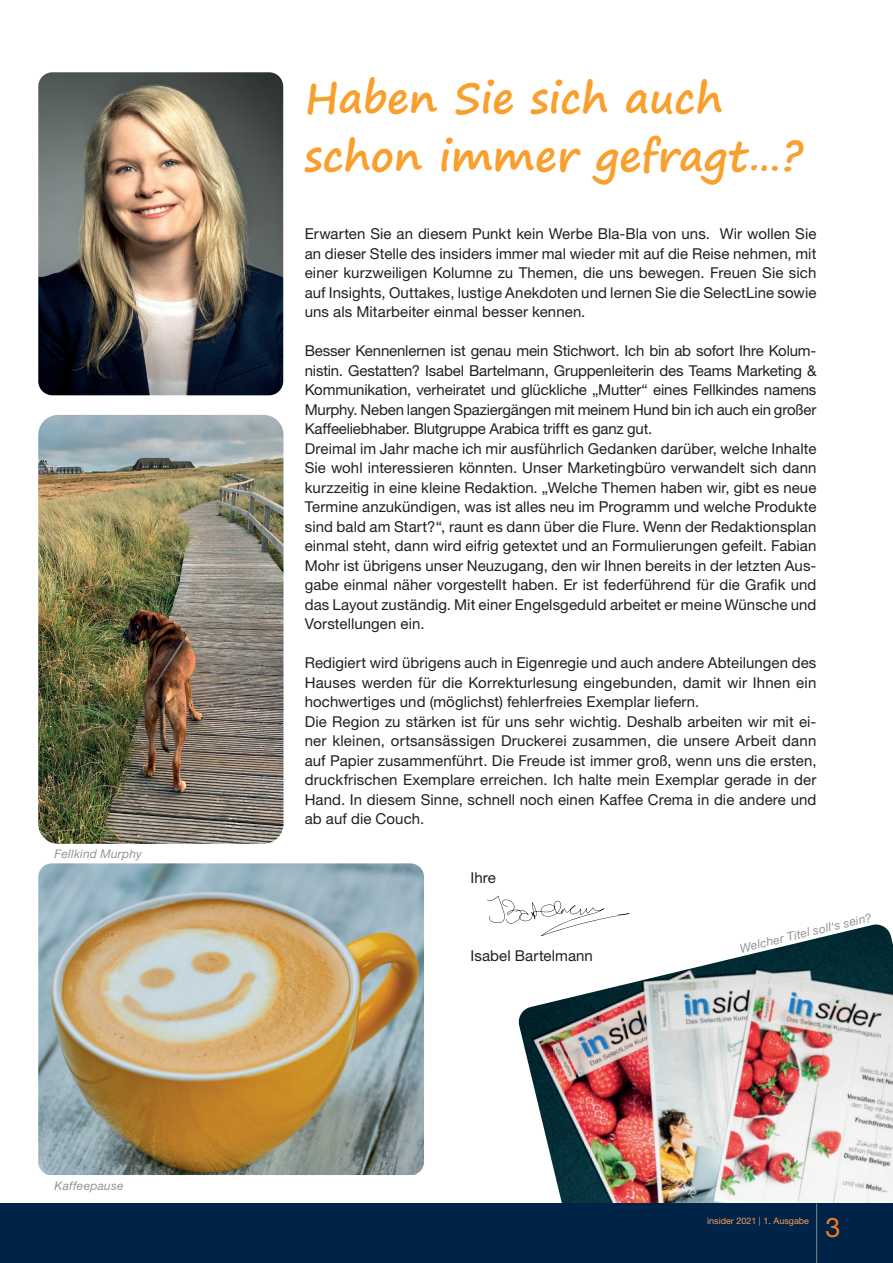
<style>
.page{position:relative;width:893px;height:1263px;background:#fff}
.page>*{position:absolute;margin:0;border:0;box-sizing:border-box;transform-origin:0 0}
.t1{font:700 42px/58.5px "Segoe Print";letter-spacing:.005em;color:#f99f2d}
.t2{font:27px "Helvetica Neue LT Pro";color:#f47921}
.t3{font:15px/19.5px "Helvetica Neue LT Pro";letter-spacing:.005em;color:#231f20}
.t4{font:italic 12px "Helvetica Neue LT Pro";letter-spacing:.02em;color:#939598}
.t5{font:9px "Helvetica Neue LT Pro";color:#f89d5b}
</style>
<div class="page">
<img style="left:518px;top:924px;width:375px;height:279px">
<img style="left:38px;top:72px;width:245px;height:323px">
<img style="left:38px;top:863px;width:386px;height:312px">
<img style="left:38px;top:415px;width:245px;height:429px">
<svg style="left:487px;top:896px;width:142px;height:40px"></svg>
<div style="left:0;top:1203px;width:893px;height:60px;background:#002447"></div>
<hr style="left:816px;top:1203px;width:1px;height:60px;background:#7d878b">
<p class="t4" style="left:55px;top:846px;width:89px">Fellkind Murphy</p>
<p class="t4" style="left:55px;top:1178px;width:71px">Kaffeepause</p>
<h1 class="t1" style="left:305px;top:67px;width:500px">Haben Sie sich auch schon immer gefragt…?</h1>
<p class="t3" style="left:305px;top:224px;width:513px;text-align:justify">Erwarten Sie an diesem Punkt kein Werbe Bla-Bla von uns. Wir wollen Sie an dieser Stelle des insiders immer mal wieder mit auf die Reise nehmen, mit einer kurzweiligen Kolumne zu Themen, die uns bewegen. Freuen Sie sich auf Insights, Outtakes, lustige Anekdoten und lernen Sie die SelectLine sowie uns als Mitarbeiter einmal besser kennen.</p>
<p class="t3" style="left:305px;top:341px;width:513px">Besser Kennenlernen ist genau mein Stichwort. Ich bin ab sofort Ihre Kolum&shy;nistin. Gestatten? Isabel Bartelmann, Gruppenleiterin des Teams Marketing &amp; Kommunikation, verheiratet und glückliche „Mutter“ eines Fellkindes namens Murphy. Neben langen Spaziergängen mit meinem Hund bin ich auch ein großer Kaffeeliebhaber. Blutgruppe Arabica trifft es ganz gut.<br>Dreimal im Jahr mache ich mir ausführlich Gedanken darüber, welche Inhalte Sie wohl interessieren könnten. Unser Marketingbüro verwandelt sich dann kurzzeitig in eine kleine Redaktion. „Welche Themen haben wir, gibt es neue Termine anzukündigen, was ist alles neu im Programm und welche Produkte sind bald am Start?“, raunt es dann über die Flure. Wenn der Redaktionsplan einmal steht, dann wird eifrig getextet und an Formulierungen gefeilt. Fabian Mohr ist übrigens unser Neuzugang, den wir Ihnen bereits in der letzten Aus&shy;gabe einmal näher vorgestellt haben. Er ist federführend für die Grafik und das Layout zuständig. Mit einer Engelsgeduld arbeitet er meine Wünsche und Vorstellungen ein.</p>
<p class="t3" style="left:305px;top:653px;width:513px">Redigiert wird übrigens auch in Eigenregie und auch andere Abteilungen des Hauses werden für die Korrekturlesung eingebunden, damit wir Ihnen ein hochwertiges und (möglichst) fehlerfreies Exemplar liefern.<br>Die Region zu stärken ist für uns sehr wichtig. Deshalb arbeiten wir mit ei&shy;ner kleinen, ortsansässigen Druckerei zusammen, die unsere Arbeit dann auf Papier zusammenführt. Die Freude ist immer groß, wenn uns die ersten, druckfrischen Exemplare erreichen. Ich halte mein Exemplar gerade in der Hand. In diesem Sinne, schnell noch einen Kaffee Crema in die andere und ab auf die Couch.</p>
<p class="t3" style="left:470px;top:867px;width:27px">Ihre</p>
<p class="t3" style="left:470px;top:945px;width:124px">Isabel Bartelmann</p>
<p class="t4" style="left:738px;top:942px;width:137px;rotate:-14deg">Welcher Titel soll‘s sein?</p>
<p class="t5" style="left:707px;top:1215px;width:103px">insider 2021 | 1. Ausgabe</p>
<h2 class="t2" style="left:825px;top:1211px;width:17px">3</h2>
</div>
